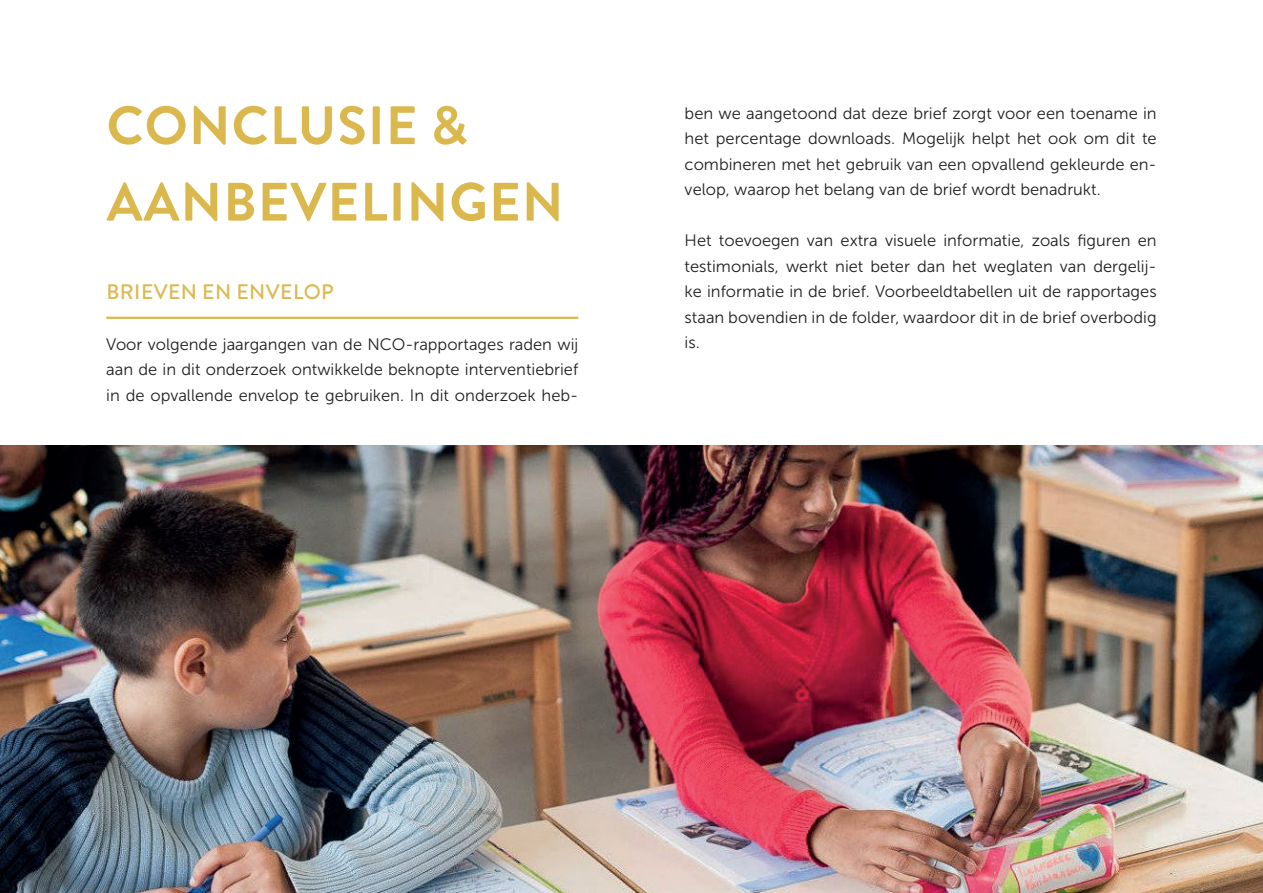
<style>
.page{position:relative;width:1263px;height:893px;background:#fff}
.page>*{position:absolute;margin:0;border:0;box-sizing:border-box;transform-origin:0 0}
.t1{font:700 54px/76.5px "Brandon Grotesque";letter-spacing:.02em;color:#dbb84e}
.t2{font:500 21px "Brandon Grotesque";letter-spacing:.02em;color:#dcb84e}
.t3{font:16.5px/25.5px "Museo Sans 300";color:#231f20;text-align:justify}
</style>
<div class="page">
<img style="left:0;top:446px;width:1263px;height:447px">
<hr style="left:106px;top:317px;width:472px;height:2px;background:#dbb84e">
<h1 class="t1" style="left:107px;top:88px;width:458px">CONCLUSIE &amp;<br>AANBEVELINGEN</h1>
<p class="t2" style="left:106px;top:277px;width:229px">BRIEVEN EN ENVELOP</p>
<p class="t3" style="left:106px;top:331px;width:473px">Voor volgende jaargangen van de NCO-rapportages raden wij aan de in dit onderzoek ontwikkelde beknopte interventiebrief in de opvallende envelop te gebruiken. In dit onderzoek heb-</p>
<p class="t3" style="left:685px;top:100px;width:474px">ben we aangetoond dat deze brief zorgt voor een toename in het percentage downloads. Mogelijk helpt het ook om dit te combineren met het gebruik van een opvallend gekleurde en&shy;velop, waarop het belang van de brief wordt benadrukt.</p>
<p class="t3" style="left:685px;top:228px;width:474px">Het toevoegen van extra visuele informatie, zoals figuren en testimonials, werkt niet beter dan het weglaten van dergelij&shy;ke informatie in de brief. Voorbeeldtabellen uit de rapportages staan bovendien in de folder, waardoor dit in de brief overbodig is.</p>
</div>
